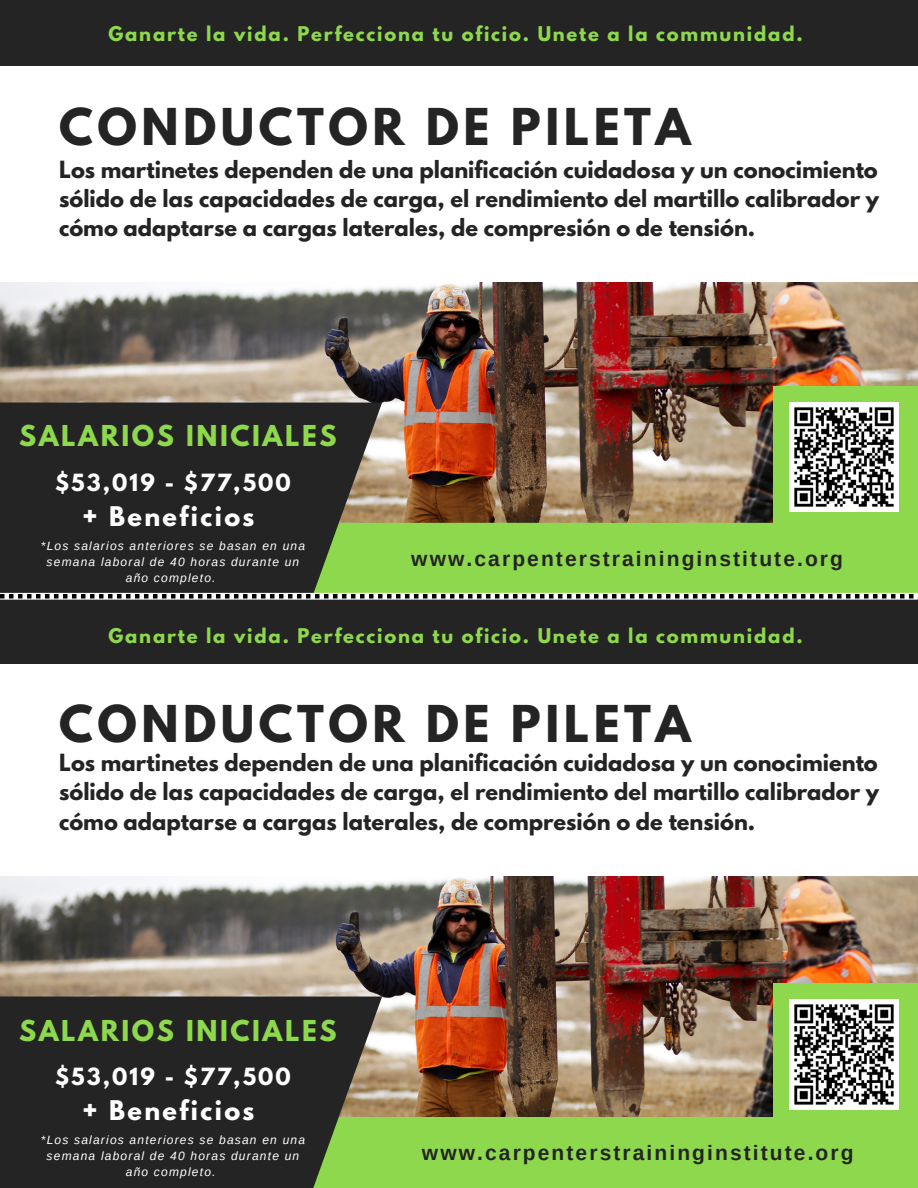
<style>
.page{position:relative;width:918px;height:1188px;background:#fff}
.page>*{position:absolute;margin:0;border:0;box-sizing:border-box;transform-origin:0 0}
.t1{font:700 45px "League Spartan";letter-spacing:.1em;color:#242424}
.t2{font:700 25.5px "League Spartan";letter-spacing:.1em;color:#8ed84d}
.t3{font:700 24px "League Spartan";letter-spacing:.1em;color:#fff}
.t4{font:700 21px/29.2px "League Spartan";color:#242424;text-align:justify}
.t5{font:700 21px "Arimo";letter-spacing:.1em;color:#242424}
.t6{font:700 21px "League Spartan";letter-spacing:.1em;color:#fff}
.t7{font:700 18px "League Spartan";letter-spacing:.1em;color:#8ed84d}
.t8{font:italic 12px/16px "Arimo";letter-spacing:.1em;color:#fff;text-align:center}
</style>
<div class="page">
<img style="left:0;top:282px;width:918px;height:241px">
<div style="left:0;top:0;width:918px;height:66px;background:#242424"></div>
<img style="left:0;top:876px;width:918px;height:241px">
<div style="left:0;top:1117px;width:918px;height:71px;background:#8ed84d"></div>
<div style="left:0;top:598px;width:918px;height:66px;background:#242424"></div>
<div style="left:0;top:523px;width:918px;height:71px;background:#8ed84d"></div>
<div style="left:773px;top:983px;width:145px;height:142px;background:#8ed84d"></div>
<img style="left:789px;top:1000px;width:109px;height:109px">
<div style="left:773px;top:386px;width:145px;height:142px;background:#8ed84d"></div>
<img style="left:789px;top:403px;width:109px;height:109px">
<svg style="left:0;top:403px;width:382px;height:190px;background:#2f3229"></svg>
<svg style="left:0;top:997px;width:382px;height:191px;background:#2e3229"></svg>
<svg style="left:0;top:593px;width:918px;height:7px;background:#cecece"></svg>
<svg style="left:0;top:594px;width:914px;height:4px"></svg>
<p class="t7" style="left:109px;top:25px;width:696px">Ganarte la vida. Perfecciona tu oficio. Unete a la communidad.</p>
<p class="t1" style="left:59px;top:105px;width:633px">CONDUCTOR DE PILETA</p>
<p class="t4" style="left:59px;top:157px;width:822px">Los martinetes dependen de una planificación cuidadosa y un conocimiento sólido de las capacidades de carga, el rendimiento del martillo calibrador y cómo adaptarse a cargas laterales, de compresión o de tensión.</p>
<p class="t2" style="left:19px;top:423px;width:319px">SALARIOS INICIALES</p>
<p class="t6" style="left:55px;top:472px;width:237px">$53,019 - $77,500</p>
<p class="t3" style="left:83px;top:505px;width:173px">+ Beneficios</p>
<p class="t8" style="left:41px;top:538px;width:266px">*Los salarios anteriores se basan en una semana laboral de 40 horas durante un año completo.</p>
<p class="t5" style="left:411px;top:547px;width:433px">www.carpenterstraininginstitute.org</p>
<p class="t7" style="left:109px;top:627px;width:696px">Ganarte la vida. Perfecciona tu oficio. Unete a la communidad.</p>
<p class="t1" style="left:59px;top:701px;width:633px">CONDUCTOR DE PILETA</p>
<p class="t4" style="left:59px;top:751px;width:822px">Los martinetes dependen de una planificación cuidadosa y un conocimiento sólido de las capacidades de carga, el rendimiento del martillo calibrador y cómo adaptarse a cargas laterales, de compresión o de tensión.</p>
<p class="t2" style="left:19px;top:1018px;width:319px">SALARIOS INICIALES</p>
<p class="t6" style="left:55px;top:1066px;width:237px">$53,019 - $77,500</p>
<p class="t3" style="left:83px;top:1099px;width:173px">+ Beneficios</p>
<p class="t8" style="left:41px;top:1132px;width:266px">*Los salarios anteriores se basan en una semana laboral de 40 horas durante un año completo.</p>
<p class="t5" style="left:422px;top:1141px;width:433px">www.carpenterstraininginstitute.org</p>
</div>
